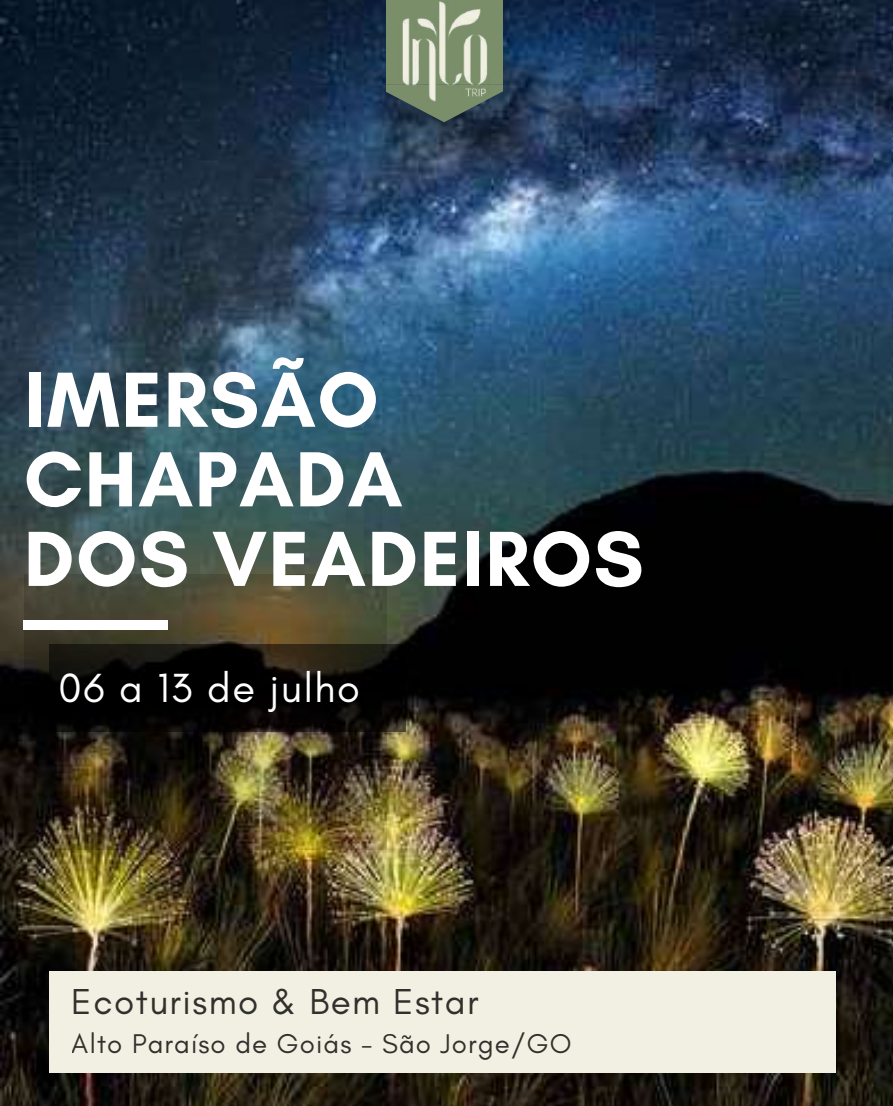
<style>
.page{position:relative;width:893px;height:1106px;background:#fff}
.page>*{position:absolute;margin:0;border:0;box-sizing:border-box;transform-origin:0 0}
.t1{font:700 79.5px/79.5px "Glacial Indifference";letter-spacing:.02em;color:#fff}
.t2{font:41.4px "Glacial Indifference";letter-spacing:.04em;color:#fff}
.t3{font:36.75px "Glacial Indifference";letter-spacing:.04em;color:#000}
.t4{font:27.6px "Glacial Indifference";letter-spacing:.04em;color:#000}
</style>
<div class="page">
<img style="left:0;top:0;width:892px;height:1106px">
<div style="left:49px;top:971px;width:786px;height:101px;background:#f1f0e2"></div>
<img style="left:24px;top:575px;width:362px;height:275px">
<svg style="left:49px;top:644px;width:356px;height:88px;background:#0a0806"></svg>
<div style="left:24px;top:621px;width:144px;height:9px;background:#fff"></div>
<svg style="left:386px;top:102px;width:116px;height:20px;background:#3e5153"></svg>
<img style="left:345px;top:0;width:183px;height:102px">
<h1 class="t1" style="left:24px;top:359px;width:621px">IMERSÃO<br>CHAPADA<br>DOS VEADEIROS</h1>
<h2 class="t2" style="left:58px;top:662px;width:303px">06 a 13 de julho</h2>
<h3 class="t3" style="left:72px;top:979px;width:408px">Ecoturismo &amp; Bem Estar</h3>
<p class="t4" style="left:72px;top:1026px;width:501px">Alto Paraíso de Goiás - São Jorge/GO</p>
</div>
